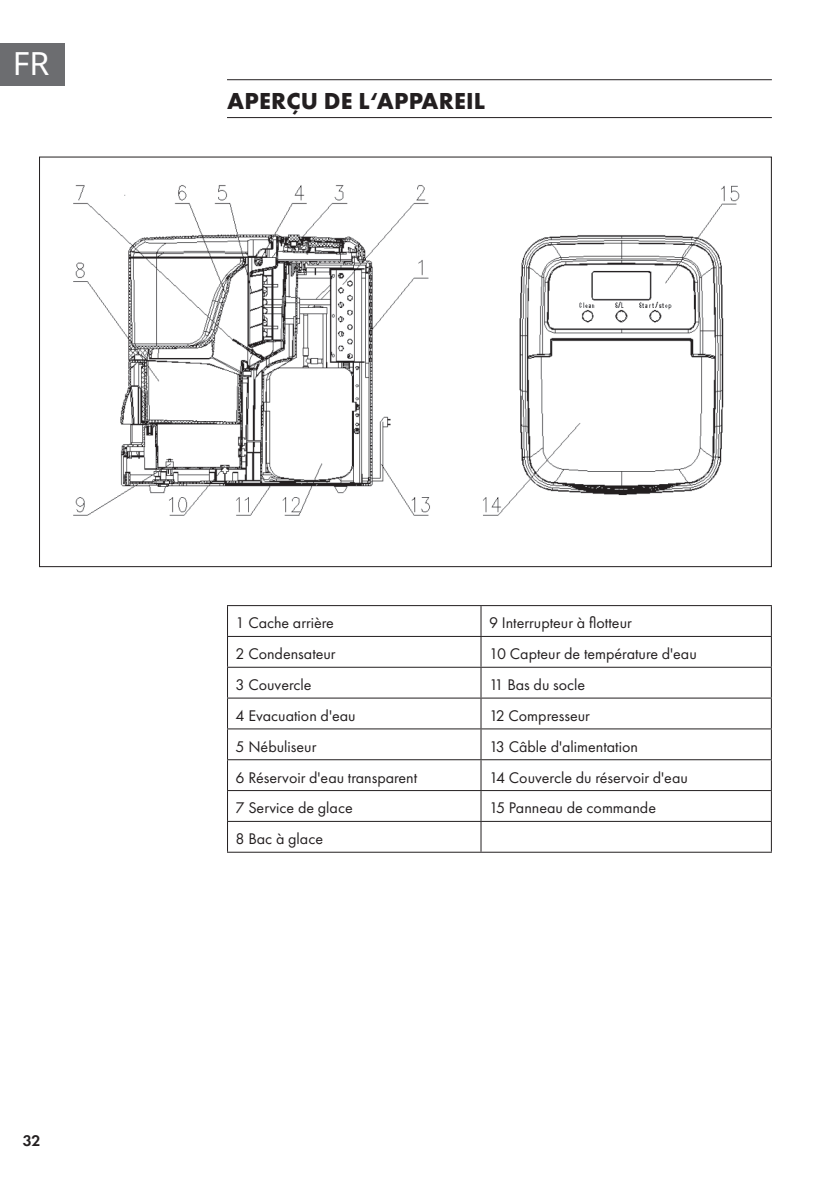
<style>
.page{position:relative;width:840px;height:1191px;background:#fff}
.page>*{position:absolute;margin:0;border:0;box-sizing:border-box;transform-origin:0 0}
.t1{font:32px "Noto Sans";color:#fff}
.t2{font:700 24px "Futura PTW08";letter-spacing:.01em;color:#231f20}
.t3{font:16px "Futura PTW08";color:#231f20}
.t4{font:600 16px "Futura PTW08";color:#231f20}
</style>
<div class="page">
<div style="left:0;top:43px;width:65px;height:42px;background:#6c6d70"></div>
<hr style="left:227px;top:79px;width:544px;height:1px;background:#231f20">
<hr style="left:227px;top:117px;width:544px;height:1px;background:#231f20">
<hr style="left:227px;top:605px;width:253px;height:1px;background:#231f20">
<hr style="left:227px;top:606px;width:1px;height:30px;background:#231f20">
<hr style="left:480px;top:605px;width:291px;height:1px;background:#231f20">
<hr style="left:480px;top:606px;width:1px;height:30px;background:#231f20">
<hr style="left:770px;top:606px;width:1px;height:30px;background:#231f20">
<hr style="left:227px;top:636px;width:253px;height:1px;background:#231f20">
<hr style="left:227px;top:637px;width:1px;height:30px;background:#231f20">
<hr style="left:480px;top:636px;width:291px;height:1px;background:#231f20">
<hr style="left:480px;top:637px;width:1px;height:30px;background:#231f20">
<hr style="left:770px;top:637px;width:1px;height:30px;background:#231f20">
<hr style="left:227px;top:667px;width:253px;height:1px;background:#231f20">
<svg style="left:227px;top:668px;width:1px;height:29px"></svg>
<hr style="left:480px;top:667px;width:291px;height:1px;background:#231f20">
<svg style="left:480px;top:668px;width:1px;height:29px"></svg>
<svg style="left:770px;top:668px;width:1px;height:29px"></svg>
<hr style="left:227px;top:697px;width:253px;height:1px;background:#231f20">
<hr style="left:227px;top:698px;width:1px;height:30px;background:#231f20">
<hr style="left:480px;top:697px;width:291px;height:1px;background:#231f20">
<hr style="left:480px;top:698px;width:1px;height:30px;background:#231f20">
<hr style="left:770px;top:698px;width:1px;height:30px;background:#231f20">
<hr style="left:227px;top:728px;width:253px;height:1px;background:#231f20">
<hr style="left:227px;top:729px;width:1px;height:30px;background:#231f20">
<hr style="left:480px;top:728px;width:291px;height:1px;background:#231f20">
<hr style="left:480px;top:729px;width:1px;height:30px;background:#231f20">
<hr style="left:770px;top:729px;width:1px;height:30px;background:#231f20">
<hr style="left:227px;top:759px;width:253px;height:1px;background:#231f20">
<hr style="left:227px;top:760px;width:1px;height:30px;background:#231f20">
<hr style="left:480px;top:759px;width:291px;height:1px;background:#231f20">
<hr style="left:480px;top:760px;width:1px;height:30px;background:#231f20">
<hr style="left:770px;top:760px;width:1px;height:30px;background:#231f20">
<hr style="left:227px;top:790px;width:253px;height:1px;background:#231f20">
<hr style="left:227px;top:791px;width:1px;height:30px;background:#231f20">
<hr style="left:480px;top:790px;width:291px;height:1px;background:#231f20">
<hr style="left:480px;top:791px;width:1px;height:30px;background:#231f20">
<hr style="left:770px;top:791px;width:1px;height:30px;background:#231f20">
<hr style="left:227px;top:821px;width:253px;height:1px;background:#231f20">
<svg style="left:227px;top:822px;width:1px;height:29px"></svg>
<hr style="left:480px;top:821px;width:291px;height:1px;background:#231f20">
<svg style="left:480px;top:822px;width:1px;height:29px"></svg>
<svg style="left:770px;top:822px;width:1px;height:29px"></svg>
<hr style="left:227px;top:851px;width:253px;height:1px;background:#231f20">
<hr style="left:480px;top:851px;width:291px;height:1px;background:#231f20">
<img style="left:73px;top:185px;width:667px;height:331px">
<h1 class="t1" style="left:13px;top:41px;width:38px">FR</h1>
<h2 class="t2" style="left:227px;top:85px;width:259px">APERÇU DE L‘APPAREIL</h2>
<p class="t4" style="left:23px;top:1130px;width:19px">32</p>
<p class="t3" style="left:235px;top:613px;width:100px">1 Cache arrière</p>
<p class="t3" style="left:488px;top:613px;width:144px">9 Interrupteur à flotteur</p>
<p class="t3" style="left:235px;top:644px;width:102px">2 Condensateur</p>
<p class="t3" style="left:488px;top:644px;width:209px">10 Capteur de température d'eau</p>
<p class="t3" style="left:235px;top:675px;width:77px">3 Couvercle</p>
<p class="t3" style="left:488px;top:675px;width:98px">11 Bas du socle</p>
<p class="t3" style="left:235px;top:706px;width:121px">4 Evacuation d'eau</p>
<p class="t3" style="left:488px;top:706px;width:102px">12 Compresseur</p>
<p class="t3" style="left:235px;top:737px;width:82px">5 Nébuliseur</p>
<p class="t3" style="left:488px;top:737px;width:150px">13 Câble d'alimentation</p>
<p class="t3" style="left:235px;top:767px;width:183px">6 Réservoir d'eau transparent</p>
<p class="t3" style="left:488px;top:767px;width:200px">14 Couvercle du réservoir d'eau</p>
<p class="t3" style="left:235px;top:798px;width:119px">7 Service de glace</p>
<p class="t3" style="left:488px;top:798px;width:168px">15 Panneau de commande</p>
<p class="t3" style="left:235px;top:829px;width:89px">8 Bac à glace</p>
</div>
